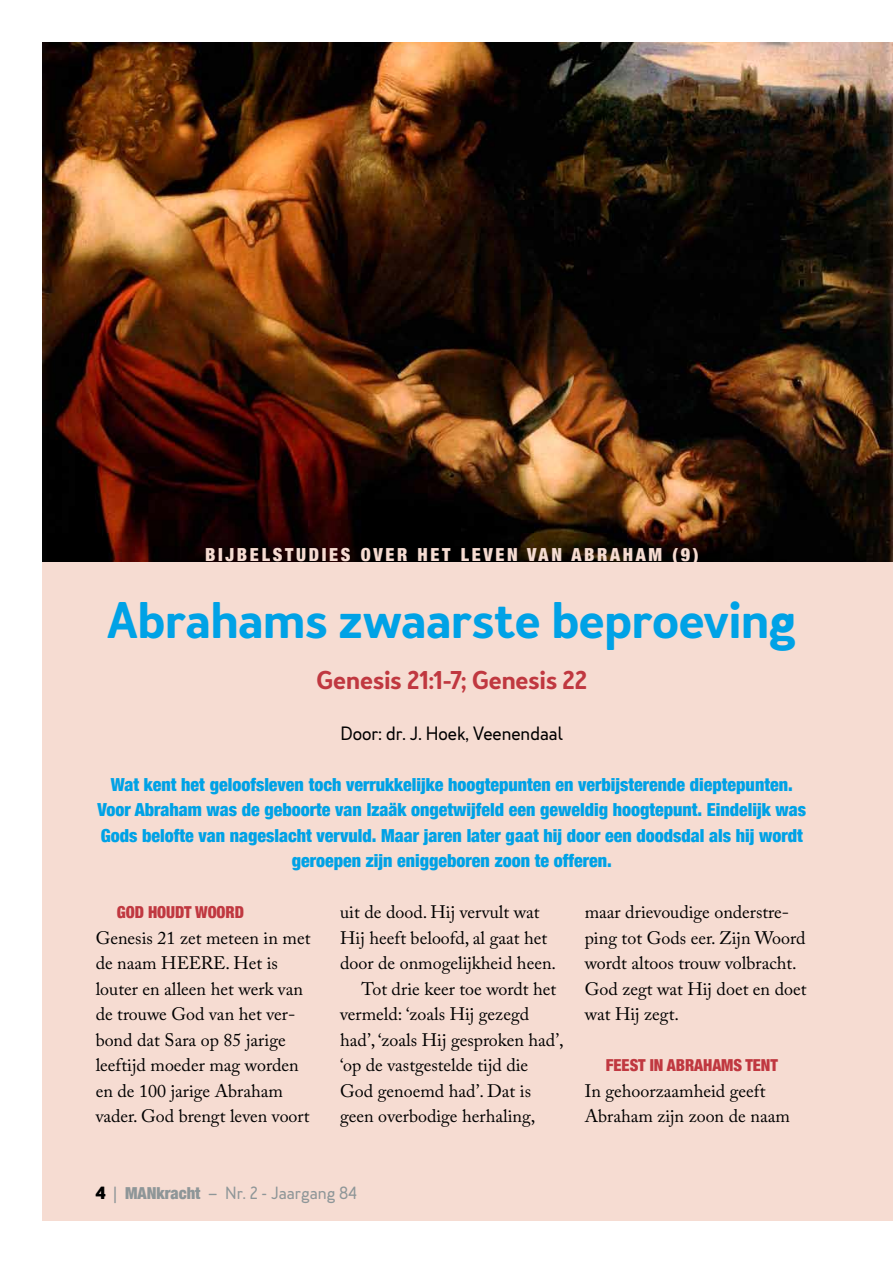
<style>
.page{position:relative;width:893px;height:1263px;background:#fff}
.page>*{position:absolute;margin:0;border:0;box-sizing:border-box;transform-origin:0 0}
.t1{font:600 48px "Merlo Neue";letter-spacing:-.01em;color:#00a2e6}
.t2{font:600 24px "Merlo Neue";letter-spacing:-.005em;color:#c03840}
.t3{font:18px/25.5px "Adobe Caslon Pro";color:#000}
.t4{font:900 condensed 18px/25.5px "Helvetica Neue";color:#00a2e6;text-align:center}
.t5{font:900 condensed 18px "Helvetica Neue";letter-spacing:.15em;color:#f6dcd2}
.t6{font:18px "Merlo Neue";color:#000}
.t7{font:900 condensed 16.5px "Helvetica Neue";letter-spacing:-.005em;color:#c03840}
.t8{font:16.5px "Merlo Neue";color:#8e9698}
.t9{font:900 condensed 16.5px "Helvetica Neue";color:#8e9698}
.s1{font-family:"Merlo Neue";font-weight:700;font-stretch:normal;color:#000}
.s2{font-family:"Merlo Neue";font-weight:400;font-stretch:normal}
.s3{font-family:"Helvetica Neue";font-weight:900;font-stretch:condensed}
</style>
<div class="page">
<div style="left:43px;top:43px;width:850px;height:1177px;background:#f6dcd2"></div>
<img style="left:43px;top:43px;width:850px;height:518px">
<p class="t5" style="left:205px;top:544px;width:495px">Bijbelstudies over het leven van Ab raham (9)</p>
<h1 class="t1" style="left:107px;top:588px;width:691px">Abrahams zwaarste beproeving</h1>
<h2 class="t2" style="left:316px;top:664px;width:272px">Genesis 21:1-7; Genesis 22</h2>
<p class="t6" style="left:340px;top:722px;width:224px">Door: dr. J. Hoek, Veenendaal</p>
<p class="t4" style="left:97px;top:771px;width:710px">Wat kent het geloofsleven toch verrukkelijke hoogtepunten en verbijsterende dieptepunten.<br>Voor Abraham was de geboorte van Izaäk ongetwijfeld een geweldig hoogtepunt. Eindelijk was Gods belofte van nageslacht vervuld. Maar jaren later gaat hij door een doodsdal als hij wordt geroepen zijn eniggeboren zoon te offeren.</p>
<p class="t7" style="left:117px;top:902px;width:129px">God houdt woord</p>
<p class="t3" style="left:96px;top:925px;width:216px">Genesis 21 zet meteen in met de naam HEERE. Het is louter en alleen het werk van de trouwe God van het ver&shy;bond dat Sara op 85 jarige leeftijd moeder mag worden en de 100 jarige Abraham vader. God brengt leven voort</p>
<p class="t3" style="left:340px;top:899px;width:201px">uit de dood. Hij vervult wat</p>
<p class="t3" style="left:340px;top:925px;width:209px">Hij heeft beloofd, al gaat het</p>
<p class="t3" style="left:340px;top:950px;width:217px">door de onmogelijkheid heen.</p>
<p class="t3" style="left:361px;top:976px;width:196px">Tot drie keer toe wordt het</p>
<p class="t3" style="left:340px;top:1001px;width:190px">vermeld: ‘zoals Hij gezegd</p>
<p class="t3" style="left:340px;top:1027px;width:225px">had’, ‘zoals Hij gesproken had’,</p>
<p class="t3" style="left:340px;top:1052px;width:190px">‘op de vastgestelde tijd die</p>
<p class="t3" style="left:340px;top:1078px;width:192px">God genoemd had’. Dat is</p>
<p class="t3" style="left:340px;top:1103px;width:197px">geen overbodige herhaling,</p>
<p class="t3" style="left:585px;top:899px;width:223px">maar drievoudige onderstre&shy;ping tot Gods eer. Zijn Woord wordt altoos trouw volbracht.<br>God zegt wat Hij doet en doet wat Hij zegt.</p>
<p class="t7" style="left:606px;top:1055px;width:173px">Feest in Abrahams tent</p>
<p class="t3" style="left:585px;top:1078px;width:207px">In gehoorzaamheid geeft<br>Abraham zijn zoon de naam</p>
<p class="t9" style="left:96px;top:1183px;width:41px"><span class="s1">4</span> <span class="s2">|</span> MAN</p>
<p class="t8" style="left:156px;top:1182px;width:202px"><span class="s3">kracht</span> – Nr. 2 - Jaargang 84</p>
</div>
